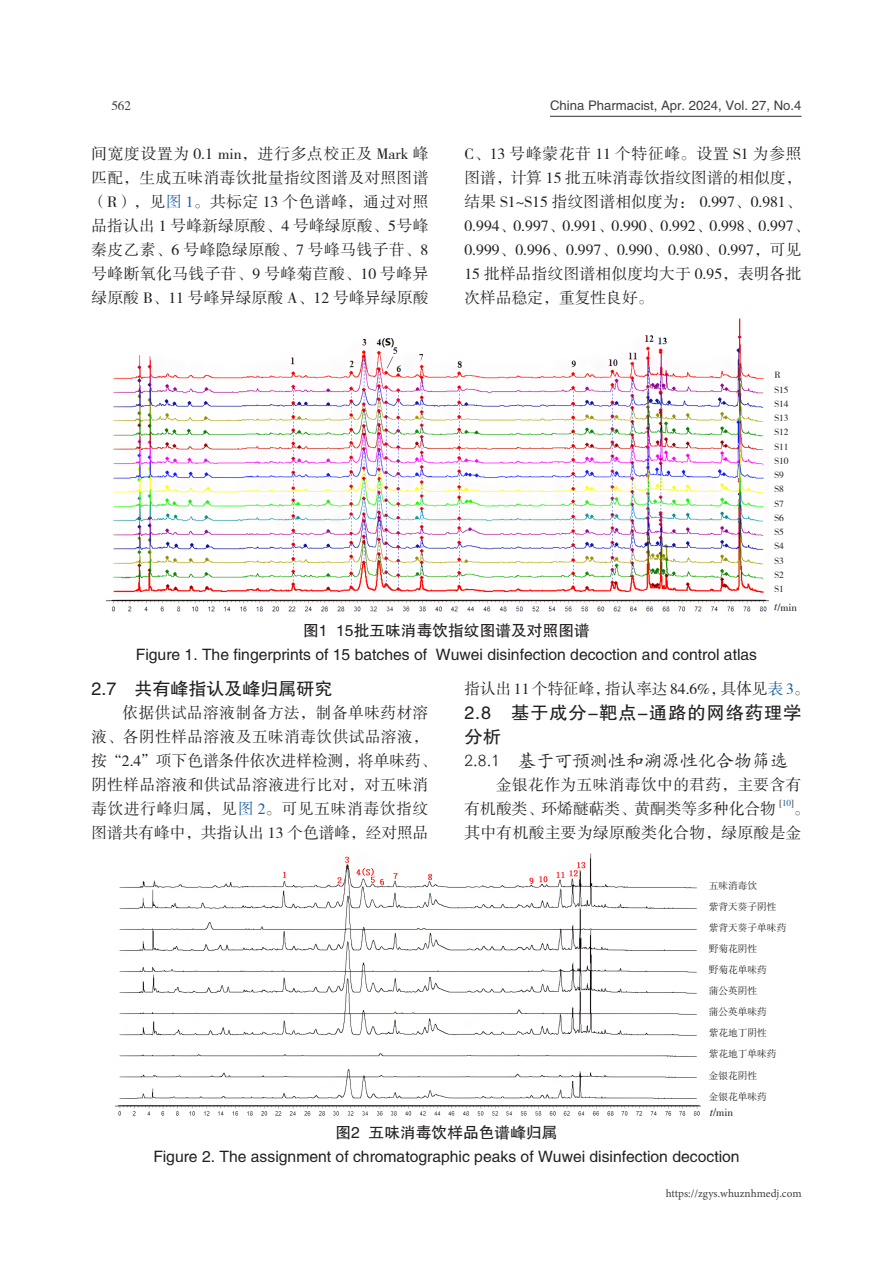
<style>
.page{position:relative;width:893px;height:1263px;background:#fff}
.page>*{position:absolute;margin:0;border:0;box-sizing:border-box;transform-origin:0 0}
._13_正文二级标题{font:18px/24px "FZHTK GBK1 0";letter-spacing:.045em;color:#231f20}
._13_1_三级标题{font:18px "FZKTK GBK1 0";color:#231f20}
._13_正文二级标题-2{font:18px "FZHTK GBK1 0";color:#231f20}
._11_正文{font:15.75px/24px "FZSSK GBK1 0";letter-spacing:.01em;color:#231f20}
._15_图表名{font:15.75px "FZHTK GBK1 0";color:#231f20}
._11_正文-2{font:15.75px/24px "FZSSK GBK1 0";letter-spacing:.035em;color:#231f20}
.t1{font:13.2px "FZHTK GBK1 0";color:#3e3e3f}
.t2{font:13.2px "FZSSK GBK1 0";color:#3e3e3f}
._11_正文-3{font:11.4px "FZSSK GBK1 0";color:#231f20}
.t3{font:11.25px "Minion Pro";color:#3e3e3f}
._11_正文-4{font:11.1px "FZSSK GBK1 0";color:#231f20}
._15_1_图表内容{font:9.75px "FZSSK GBK1 0";color:#231f20}
._15_1_图表内容-2{font:9.45px "FZSSK GBK1 0";color:#231f20}
._11_正文-5{font:9.15px "FZSSK GBK1 0";color:#231f20}
.s1{color:#175d9e}
.s2{font-family:"Times New Roman";font-style:italic}
</style>
<div class="page">
<hr style="left:550px;top:116px;width:251px;height:1px;background:#3e3e3f">
<img style="left:107px;top:318px;width:661px;height:294px">
<img style="left:116px;top:853px;width:585px;height:263px">
<p class="t2" style="left:111px;top:98px;width:21px">562</p>
<p class="t1" style="left:550px;top:98px;width:253px">China Pharmacist, Apr. 2024, Vol. 27, No.4</p>
<p class="_11_正文" style="left:91px;top:142px;width:339px;text-align:justify">间宽度设置为 0.1 min，进行多点校正及 Mark 峰匹配，生成五味消毒饮批量指纹图谱及对照图谱（R），见<span class="s1">图 1</span>。共标定 13 个色谱峰，通过对照品指认出 1 号峰新绿原酸、4 号峰绿原酸、5号峰秦皮乙素、6 号峰隐绿原酸、7 号峰马钱子苷、8号峰断氧化马钱子苷、9 号峰菊苣酸、10 号峰异绿原酸 B、11 号峰异绿原酸 A、12 号峰异绿原酸</p>
<p class="_11_正文" style="left:464px;top:142px;width:346px">C、13 号峰蒙花苷 11 个特征峰。设置 S1 为参照图谱，计算 15 批五味消毒饮指纹图谱的相似度，结果 S1~S15 指纹图谱相似度为： 0.997、0.981、<br>0.994、0.997、0.991、0.990、0.992、0.998、0.997、<br>0.999、0.996、0.997、0.990、0.980、0.997，可见<br>15 批样品指纹图谱相似度均大于 0.95，表明各批次样品稳定，重复性良好。</p>
<p class="_15_1_图表内容-2" style="left:774px;top:370px;width:8px">R</p>
<p class="_15_1_图表内容-2" style="left:774px;top:384px;width:16px">S15</p>
<p class="_15_1_图表内容-2" style="left:774px;top:399px;width:16px">S14</p>
<p class="_15_1_图表内容-2" style="left:774px;top:413px;width:16px">S13</p>
<p class="_15_1_图表内容-2" style="left:774px;top:427px;width:16px">S12</p>
<p class="_15_1_图表内容-2" style="left:774px;top:441px;width:16px">S11</p>
<p class="_15_1_图表内容-2" style="left:774px;top:456px;width:16px">S10</p>
<p class="_15_1_图表内容-2" style="left:774px;top:470px;width:11px">S9</p>
<p class="_15_1_图表内容-2" style="left:774px;top:484px;width:11px">S8</p>
<p class="_15_1_图表内容-2" style="left:774px;top:498px;width:11px">S7</p>
<p class="_15_1_图表内容-2" style="left:774px;top:513px;width:11px">S6</p>
<p class="_15_1_图表内容-2" style="left:774px;top:527px;width:11px">S5</p>
<p class="_15_1_图表内容-2" style="left:774px;top:541px;width:11px">S4</p>
<p class="_15_1_图表内容-2" style="left:774px;top:555px;width:11px">S3</p>
<p class="_15_1_图表内容-2" style="left:774px;top:570px;width:11px">S2</p>
<p class="_15_1_图表内容-2" style="left:774px;top:584px;width:11px">S1</p>
<p class="_15_图表名" style="left:303px;top:622px;width:288px">图1 15批五味消毒饮指纹图谱及对照图谱</p>
<p class="_15_图表名" style="left:136px;top:646px;width:623px">Figure 1. The fingerprints of 15 batches of Wuwei disinfection decoction and control atlas</p>
<p class="_11_正文-4" style="left:774px;top:601px;width:24px"><span class="s2">t</span>/min</p>
<p class="_13_正文二级标题-2" style="left:91px;top:679px;width:242px">2.7 共有峰指认及峰归属研究</p>
<p class="_11_正文-2" style="left:91px;top:701px;width:346px;text-indent:31px">依据供试品溶液制备方法，制备单味药材溶液、各阴性样品溶液及五味消毒饮供试品溶液，按“2.4”项下色谱条件依次进样检测，将单味药、阴性样品溶液和供试品溶液进行比对，对五味消毒饮进行峰归属，见<span class="s1">图 2</span>。可见五味消毒饮指纹图谱共有峰中，共指认出 13 个色谱峰，经对照品</p>
<p class="_11_正文" style="left:464px;top:677px;width:346px">指认出 11 个特征峰，指认率达 84.6%，具体见<span class="s1">表 3</span>。</p>
<p class="_13_正文二级标题" style="left:464px;top:701px;width:339px">2.8 基于成分-靶点-通路的网络药理学分析</p>
<p class="_13_1_三级标题" style="left:464px;top:752px;width:325px">2.8.1 基于可预测性和溯源性化合物筛选</p>
<p class="_11_正文" style="left:464px;top:773px;width:339px;text-indent:32px">金银花作为五味消毒饮中的君药，主要含有有机酸类、环烯醚萜类、黄酮类等多种化合物</p>
<p class="_11_正文-5" style="left:779px;top:798px;width:16px">[<span class="s1">10</span>]</p>
<p class="_11_正文" style="left:464px;top:797px;width:346px;text-indent:329px">。其中有机酸主要为绿原酸类化合物，绿原酸是金</p>
<p class="_15_1_图表内容" style="left:709px;top:880px;width:50px">五味消毒饮</p>
<p class="_15_1_图表内容" style="left:709px;top:902px;width:70px">紫背天葵子阴性</p>
<p class="_15_1_图表内容" style="left:709px;top:923px;width:79px">紫背天葵子单味药</p>
<p class="_15_1_图表内容" style="left:709px;top:944px;width:50px">野菊花阴性</p>
<p class="_15_1_图表内容" style="left:709px;top:965px;width:60px">野菊花单味药</p>
<p class="_15_1_图表内容" style="left:709px;top:986px;width:50px">蒲公英阴性</p>
<p class="_15_1_图表内容" style="left:709px;top:1007px;width:60px">蒲公英单味药</p>
<p class="_15_1_图表内容" style="left:709px;top:1028px;width:60px">紫花地丁阴性</p>
<p class="_15_1_图表内容" style="left:709px;top:1049px;width:70px">紫花地丁单味药</p>
<p class="_15_1_图表内容" style="left:709px;top:1070px;width:50px">金银花阴性</p>
<p class="_15_1_图表内容" style="left:709px;top:1091px;width:60px">金银花单味药</p>
<p class="_11_正文-3" style="left:710px;top:1106px;width:25px"><span class="s2">t</span>/min</p>
<p class="_15_图表名" style="left:335px;top:1124px;width:224px">图2 五味消毒饮样品色谱峰归属</p>
<p class="_15_图表名" style="left:153px;top:1148px;width:588px">Figure 2. The assignment of chromatographic peaks of Wuwei disinfection decoction</p>
<p class="t3" style="left:666px;top:1185px;width:137px">https://zgys.whuznhmedj.com</p>
</div>
